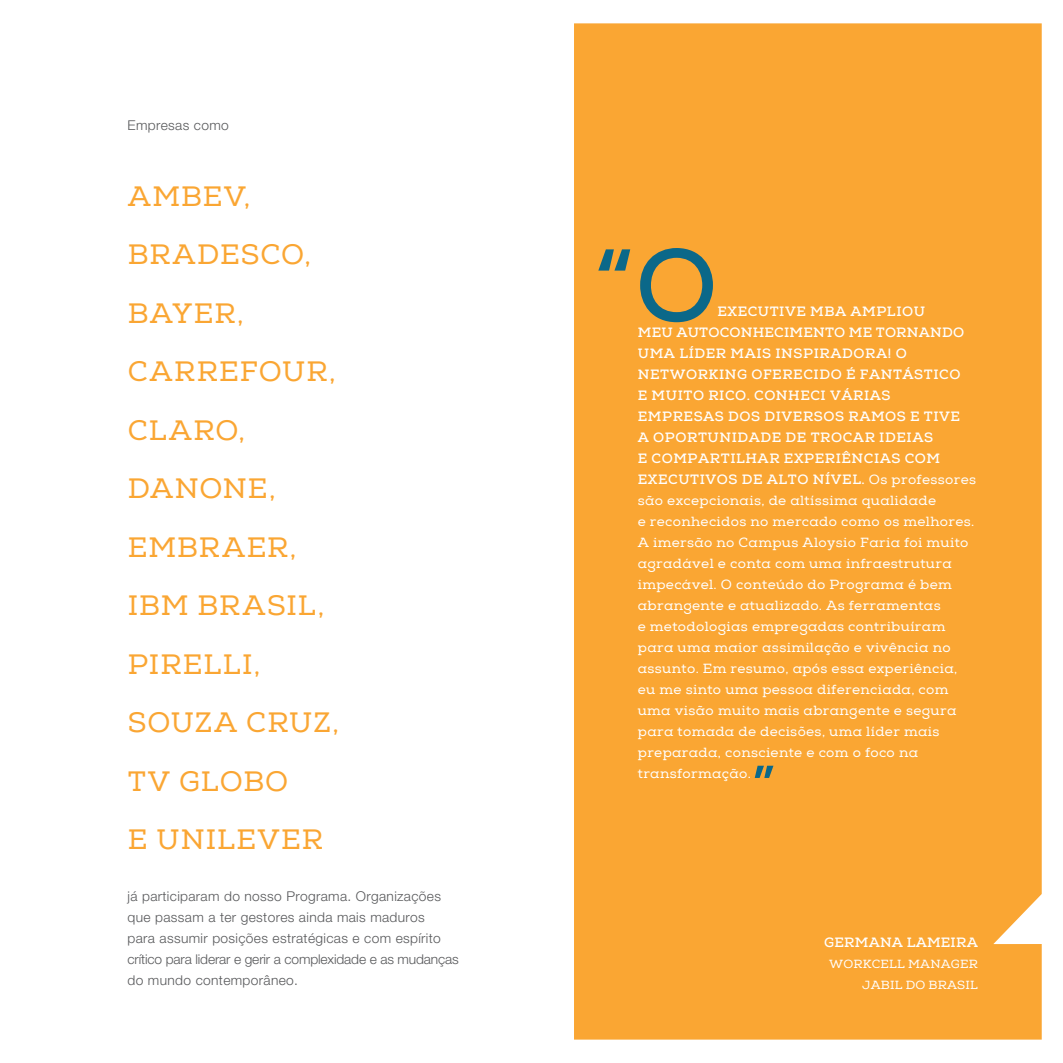
<style>
.page{position:relative;width:1063px;height:1063px;background:#fff}
.page>*{position:absolute;margin:0;border:0;box-sizing:border-box;transform-origin:0 0}
.t1{font:700 102px "Nexa Slab";color:#0b6889}
.t2{font:700 60px "Nexa Slab";color:#0b6889}
.t3{font:28.5px "Nexa Slab";letter-spacing:.035em;color:#faa633}
.t4{font:13.5px/21px "Nexa Slab";letter-spacing:.025em;color:#fff}
.t5{font:300 13.5px/21px "Helvetica Neue LT Pro";letter-spacing:.025em;color:#57585a}
.t6{font:700 13.5px "Nexa Slab";letter-spacing:.015em;color:#fff}
.t7{font:12px "Nexa Slab";letter-spacing:.015em;color:#fff}
.s1{font-weight:700}
</style>
<div class="page">
<div style="left:574px;top:23px;width:468px;height:1017px;background:#faa633"></div>
<p class="t5" style="left:128px;top:114px;width:103px">Empresas como</p>
<p class="t3" style="left:128px;top:179px;width:124px">AMBEV,</p>
<p class="t3" style="left:128px;top:237px;width:185px">BRADESCO,</p>
<p class="t3" style="left:128px;top:296px;width:117px">BAYER,</p>
<p class="t3" style="left:128px;top:354px;width:210px">CARREFOUR,</p>
<p class="t3" style="left:128px;top:413px;width:119px">CLARO,</p>
<p class="t3" style="left:128px;top:471px;width:149px">DANONE,</p>
<p class="t3" style="left:128px;top:530px;width:170px">EMBRAER,</p>
<p class="t3" style="left:128px;top:588px;width:198px">IBM BRASIL,</p>
<p class="t3" style="left:128px;top:647px;width:134px">PIRELLI,</p>
<p class="t3" style="left:128px;top:705px;width:213px">SOUZA CRUZ,</p>
<p class="t3" style="left:128px;top:764px;width:162px">TV GLOBO</p>
<p class="t3" style="left:128px;top:822px;width:197px">E UNILEVER</p>
<p class="t5" style="left:128px;top:886px;width:333px">já participaram do nosso Programa. Organizações que passam a ter gestores ainda mais maduros<br>para assumir posições estratégicas e com espírito crítico para liderar e gerir a complexidade e as mudanças do mundo contemporâneo.</p>
<p class="t1" style="left:594px;top:224px;width:126px">“O</p>
<p class="t4" style="left:638px;top:301px;width:340px;text-indent:80px"><span class="s1">EXECUTIVE MBA AMPLIOU<br>MEU AUTOCONHECIMENTO ME TORNANDO UMA LÍDER MAIS INSPIRADORA! O NETWORKING OFERECIDO É FANTÁSTICO<br>E MUITO RICO. CONHECI VÁRIAS EMPRESAS DOS DIVERSOS RAMOS E TIVE<br>A OPORTUNIDADE DE TROCAR IDEIAS<br>E COMPARTILHAR EXPERIÊNCIAS COM EXECUTIVOS DE ALTO NÍVEL.</span> Os professores são excepcionais, de altíssima qualidade<br>e reconhecidos no mercado como os melhores.<br>A imersão no Campus Aloysio Faria foi muito agradável e conta com uma infraestrutura impecável. O conteúdo do Programa é bem abrangente e atualizado. As ferramentas<br>e metodologias empregadas contribuíram para uma maior assimilação e vivência no assunto. Em resumo, após essa experiência, eu me sinto uma pessoa diferenciada, com uma visão muito mais abrangente e segura para tomada de decisões, uma líder mais preparada, consciente e com o foco na transformação.</p>
<p class="t2" style="left:752px;top:751px;width:25px">”</p>
<p class="t6" style="left:824px;top:934px;width:155px">GERMANA LAMEIRA</p>
<p class="t7" style="left:829px;top:957px;width:150px">WORKCELL MANAGER</p>
<p class="t7" style="left:862px;top:978px;width:117px">JABIL DO BRASIL</p>
</div>
